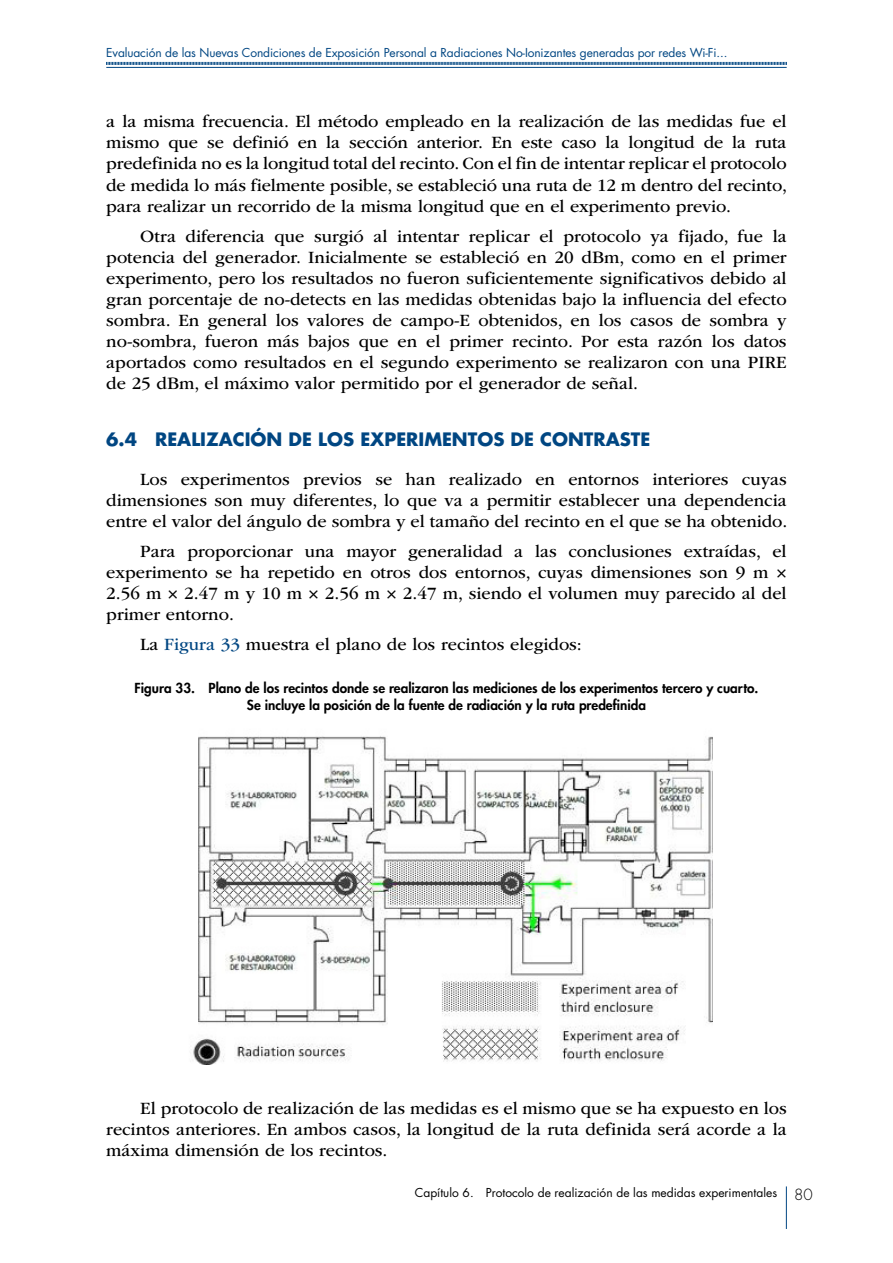
<style>
.page{position:relative;width:893px;height:1263px;background:#fff}
.page>*{position:absolute;margin:0;border:0;box-sizing:border-box;transform-origin:0 0}
.GENERAL-PARRAFO-1{font:18px/21px "ITC Garamond Std";color:#000;text-align:justify}
.GENERAL-PARRAFO-1-AN{font:18px/21px "ITC Garamond Std";color:#000;text-align:justify}
.GENERAL-NIVEL-2{font:700 18px "Futura Std";color:#004682}
.IMAGEN-TITULO{font:800 13.5px/16.5px "Futura Std";color:#000;text-align:center}
.t1{font:12px "Futura Std";letter-spacing:-.01em;color:#004682}
.t2{font:12px "Futura Std";color:#000}
.s1{color:#004682}
.s2{font-weight:300;font-size:15px}
</style>
<div class="page">
<hr style="left:786px;top:1186px;width:1px;height:43px;background:#004682">
<svg style="left:106px;top:61px;width:681px;height:4px"></svg>
<hr style="left:106px;top:67px;width:681px;height:1px;background:#004682">
<img style="left:193px;top:736px;width:519px;height:328px">
<p class="t1" style="left:106px;top:45px;width:623px">Evaluación de las Nuevas Condiciones de Exposición Personal a Radiaciones No-Ionizantes generadas por redes Wi-Fi...</p>
<p class="GENERAL-PARRAFO-1-AN" style="left:106px;top:111px;width:682px">a la misma frecuencia. El método empleado en la realización de las medidas fue el mismo que se definió en la sección anterior. En este caso la longitud de la ruta predefinida no es la longitud total del recinto. Con el fin de intentar replicar el protocolo de medida lo más fielmente posible, se estableció una ruta de 12 m dentro del recinto, para realizar un recorrido de la misma longitud que en el experimento previo.</p>
<p class="GENERAL-PARRAFO-1" style="left:106px;top:225px;width:682px;text-indent:34px">Otra diferencia que surgió al intentar replicar el protocolo ya fijado, fue la potencia del generador. Inicialmente se estableció en 20 dBm, como en el primer experimento, pero los resultados no fueron suficientemente significativos debido al gran porcentaje de no-detects en las medidas obtenidas bajo la influencia del efecto sombra. En general los valores de campo-E obtenidos, en los casos de sombra y no-sombra, fueron más bajos que en el primer recinto. Por esta razón los datos aportados como resultados en el segundo experimento se realizaron con una PIRE de 25 dBm, el máximo valor permitido por el generador de señal.</p>
<p class="GENERAL-NIVEL-2" style="left:106px;top:427px;width:546px">6.4 REALIZACIÓN DE LOS EXPERIMENTOS DE CONTRASTE</p>
<p class="GENERAL-PARRAFO-1" style="left:106px;top:468px;width:683px;text-indent:34px">Los experimentos previos se han realizado en entornos interiores cuyas dimensiones son muy diferentes, lo que va a permitir establecer una dependencia entre el valor del ángulo de sombra y el tamaño del recinto en el que se ha obtenido.</p>
<p class="GENERAL-PARRAFO-1" style="left:106px;top:540px;width:682px;text-indent:34px">Para proporcionar una mayor generalidad a las conclusiones extraídas, el experimento se ha repetido en otros dos entornos, cuyas dimensiones son 9 m × 2.56 m × 2.47 m y 10 m × 2.56 m × 2.47 m, siendo el volumen muy parecido al del primer entorno.</p>
<p class="GENERAL-PARRAFO-1" style="left:140px;top:634px;width:443px">La <span class="s1">Figura 33</span> muestra el plano de los recintos elegidos:</p>
<p class="IMAGEN-TITULO" style="left:135px;top:680px;width:625px">Figura 33. Plano de los recintos donde se realizaron las mediciones de los experimentos tercero y cuarto.<br>Se incluye la posición de la fuente de radiación y la ruta predefinida</p>
<p class="GENERAL-PARRAFO-1-AN" style="left:106px;top:1097px;width:682px;text-indent:34px">El protocolo de realización de las medidas es el mismo que se ha expuesto en los recintos anteriores. En ambos casos, la longitud de la ruta definida será acorde a la máxima dimensión de los recintos.</p>
<p class="t2" style="left:415px;top:1185px;width:399px">Capítulo 6. Protocolo de realización de las medidas experimentales <span class="s2">80</span></p>
</div>
